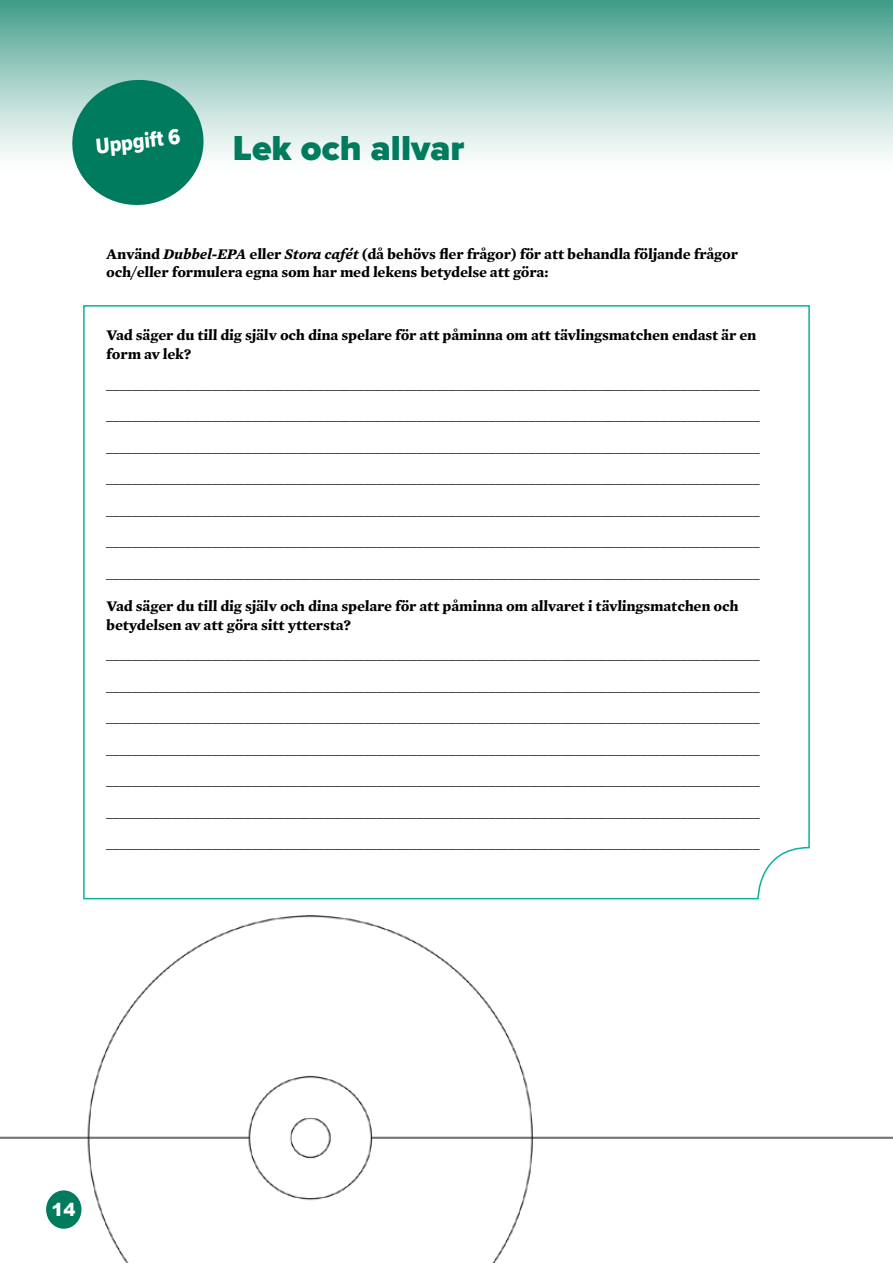
<style>
.page{position:relative;width:893px;height:1263px;background:#fff}
.page>*{position:absolute;margin:0;border:0;box-sizing:border-box;transform-origin:0 0}
.t1{font:900 36px "Proxima Nova";color:#007b5e}
.t2{font:22.5px "Proxima Nova Cond Extrabld";color:#fff}
.t3{font:900 18px "Arial";color:#fff}
.t4{font:15px/31.5px "Mercury Text G2";color:#000;text-align:justify}
.t5{font:700 15px/18.8px "Mercury Text G2";color:#000}
.s1{font-style:italic}
</style>
<div class="page">
<svg style="left:83px;top:305px;width:727px;height:595px"></svg>
<div style="left:0;top:0;width:893px;height:171px;background:linear-gradient(to bottom,#469f8c,#fff)"></div>
<svg style="left:68px;top:75px;width:140px;height:130px;background:#3e9b85"></svg>
<img style="left:0;top:915px;width:893px;height:348px">
<h2 class="t2" style="left:94px;top:130px;width:87px;rotate:-7deg">Uppgift 6</h2>
<h1 class="t1" style="left:233px;top:122px;width:233px">Lek och allvar</h1>
<p class="t5" style="left:106px;top:244px;width:634px">Använd <span class="s1">Dubbel-EPA</span> eller <span class="s1">Stora cafét</span> (då behövs fler frågor) för att behandla följande frågor och/eller formulera egna som har med lekens betydelse att göra:</p>
<p class="t5" style="left:106px;top:325px;width:652px">Vad säger du till dig själv och dina spelare för att påminna om att tävlingsmatchen endast är en form av lek?</p>
<p class="t4" style="left:106px;top:369px;width:655px">___________________________________________________________________________________________________ ___________________________________________________________________________________________________ ___________________________________________________________________________________________________ ___________________________________________________________________________________________________ ___________________________________________________________________________________________________ ___________________________________________________________________________________________________ ___________________________________________________________________________________________________</p>
<p class="t5" style="left:106px;top:596px;width:634px">Vad säger du till dig själv och dina spelare för att påminna om allvaret i tävlingsmatchen och betydelsen av att göra sitt yttersta?</p>
<p class="t4" style="left:106px;top:640px;width:655px">___________________________________________________________________________________________________ ___________________________________________________________________________________________________ ___________________________________________________________________________________________________ ___________________________________________________________________________________________________ ___________________________________________________________________________________________________ ___________________________________________________________________________________________________ ___________________________________________________________________________________________________</p>
<p class="t3" style="left:51px;top:1197px;width:26px">14</p>
</div>
